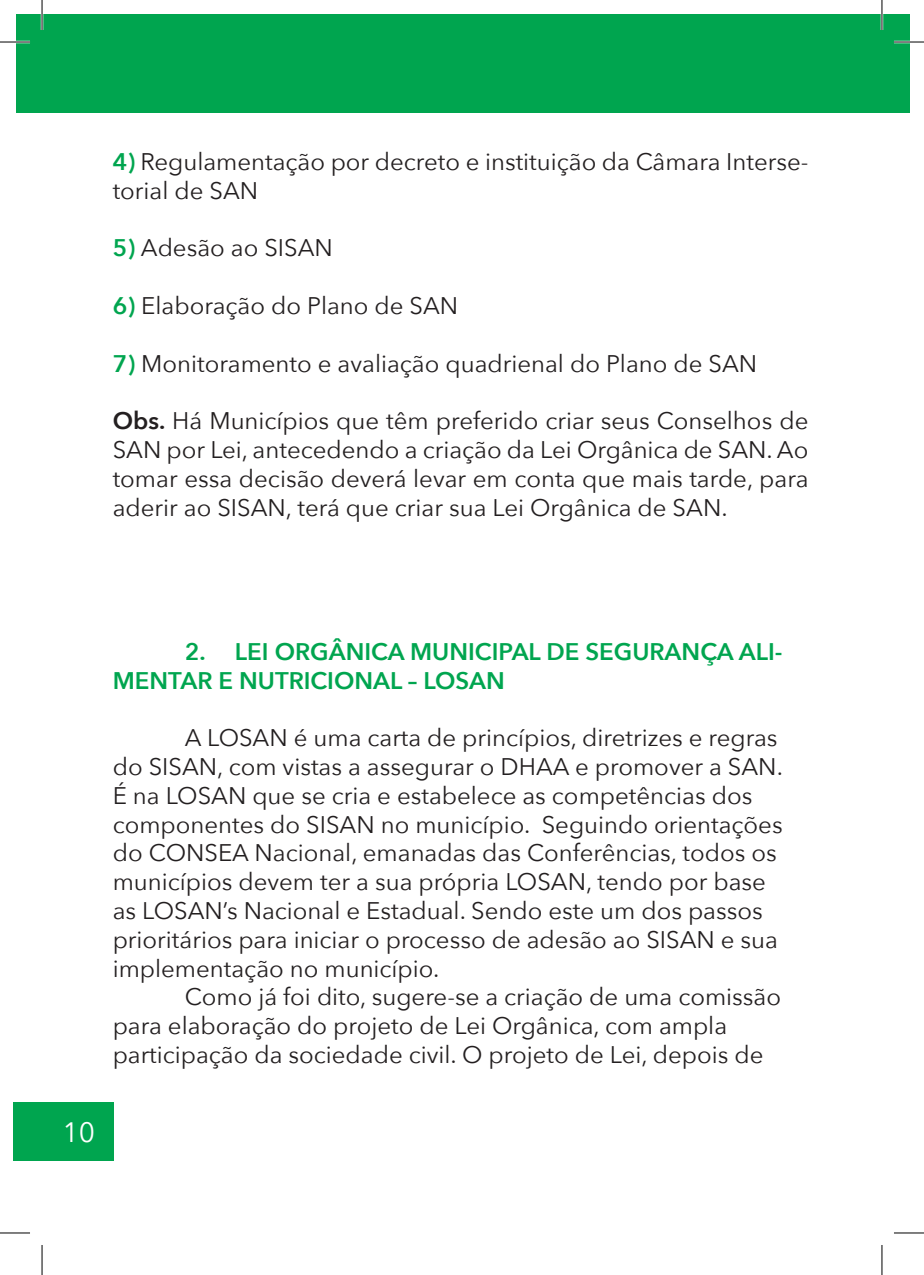
<style>
.page{position:relative;width:924px;height:1275px;background:#fff}
.page>*{position:absolute;margin:0;border:0;box-sizing:border-box;transform-origin:0 0}
.t1{font:28px "Avenir Next";color:#fff}
.t2{font:24px/28.8px "Avenir Next";color:#231f20}
.t3{font:600 24px/28.8px "Avenir Next";color:#00a54f}
.s1{font-weight:600;color:#00a54f}
.s2{font-weight:600}
</style>
<div class="page">
<div style="left:14px;top:1102px;width:100px;height:58px;background:#00a54f"></div>
<div style="left:16px;top:15px;width:865px;height:98px;background:#00a54f"></div>
<div style="left:881px;top:15px;width:28px;height:98px;background:#00a54f"></div>
<hr style="left:0;top:41px;width:30px;height:2px;background:#fff">
<hr style="left:893px;top:41px;width:30px;height:2px;background:#fff">
<hr style="left:41px;top:0;width:2px;height:30px;background:#fff">
<hr style="left:880px;top:0;width:2px;height:30px;background:#fff">
<hr style="left:0;top:42px;width:30px;height:1px;background:#000">
<hr style="left:893px;top:42px;width:30px;height:1px;background:#000">
<hr style="left:0;top:1232px;width:30px;height:1px;background:#000">
<hr style="left:893px;top:1232px;width:30px;height:1px;background:#000">
<hr style="left:42px;top:0;width:1px;height:30px;background:#000">
<hr style="left:42px;top:1245px;width:1px;height:30px;background:#000">
<hr style="left:881px;top:0;width:1px;height:30px;background:#000">
<hr style="left:881px;top:1245px;width:1px;height:30px;background:#000">
<p class="t2" style="left:113px;top:146px;width:697px"><span class="s1">4)</span> Regulamentação por decreto e instituição da Câmara Interse&shy;torial de SAN</p>
<p class="t2" style="left:113px;top:233px;width:222px"><span class="s1">5)</span> Adesão ao SISAN</p>
<p class="t2" style="left:113px;top:290px;width:347px"><span class="s1">6)</span> Elaboração do Plano de SAN</p>
<p class="t2" style="left:113px;top:348px;width:645px"><span class="s1">7)</span> Monitoramento e avaliação quadrienal do Plano de SAN</p>
<p class="t2" style="left:113px;top:405px;width:697px;text-align:justify"><span class="s2">Obs.</span> Há Municípios que têm preferido criar seus Conselhos de SAN por Lei, antecedendo a criação da Lei Orgânica de SAN. Ao tomar essa decisão deverá levar em conta que mais tarde, para aderir ao SISAN, terá que criar sua Lei Orgânica de SAN.</p>
<p class="t3" style="left:113px;top:636px;width:671px;text-indent:72px">2. LEI ORGÂNICA MUNICIPAL DE SEGURANÇA ALI-<br>MENTAR E NUTRICIONAL – LOSAN</p>
<p class="t2" style="left:113px;top:722px;width:671px;text-indent:72px">A LOSAN é uma carta de princípios, diretrizes e regras do SISAN, com vistas a assegurar o DHAA e promover a SAN.<br>É na LOSAN que se cria e estabelece as competências dos componentes do SISAN no município. Seguindo orientações do CONSEA Nacional, emanadas das Conferências, todos os municípios devem ter a sua própria LOSAN, tendo por base as LOSAN’s Nacional e Estadual. Sendo este um dos passos prioritários para iniciar o processo de adesão ao SISAN e sua implementação no município.</p>
<p class="t2" style="left:113px;top:981px;width:669px;text-indent:72px">Como já foi dito, sugere-se a criação de uma comissão para elaboração do projeto de Lei Orgânica, com ampla participação da sociedade civil. O projeto de Lei, depois de</p>
<p class="t1" style="left:63px;top:1108px;width:34px">10</p>
</div>
